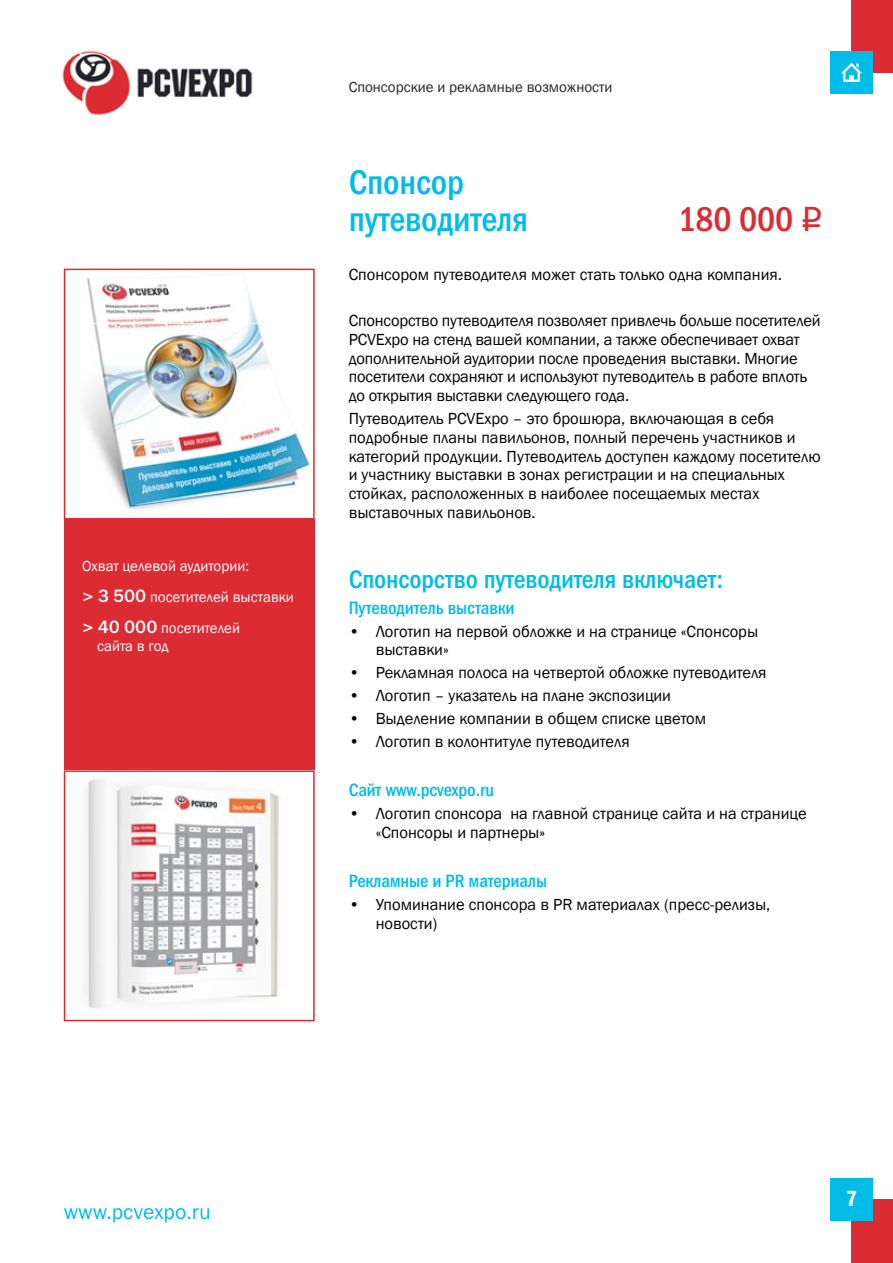
<style>
.page{position:relative;width:893px;height:1263px;background:#fff}
.page>*{position:absolute;margin:0;border:0;box-sizing:border-box;transform-origin:0 0}
.t1{font:34.5px/37.5px "Franklin Gothic Medi Cond C";letter-spacing:-.005em;color:#00bce7}
.t2{font:34.5px "Franklin Gothic Medi Cond C";letter-spacing:-.005em;color:#dc2b32}
.t3{font:25.5px "Franklin Gothic Medi Cond C";letter-spacing:-.005em;color:#00bce7}
.t4{font:600 condensed 22.5px "Franklin Gothic";color:#fff}
.t5{font:21px "Franklin Gothic Book C";color:#00bce7}
.t6{font:18px "Franklin Gothic Medi Cond C";letter-spacing:-.005em;color:#00bce7}
.t7{font:16.5px/18.8px "Franklin Gothic";color:#000}
.t8{font:15px/30.8px "Franklin Gothic";color:#fff}
.t9{font:15px "Franklin Gothic";color:#25242a}
.s1{font-family:"Franklin Gothic Medium C";font-size:18px}
.s2{font-family:"ALS Rubl"}
</style>
<div class="page">
<img style="left:62px;top:50px;width:191px;height:65px">
<div style="left:851px;top:0;width:42px;height:72px;background:#dc2b32"></div>
<div style="left:830px;top:51px;width:43px;height:43px;background:#00bce7"></div>
<div style="left:851px;top:1199px;width:42px;height:64px;background:#dc2b32"></div>
<div style="left:830px;top:1178px;width:43px;height:42px;background:#00bce7"></div>
<svg style="left:841px;top:63px;width:21px;height:19px"></svg>
<img style="left:63px;top:770px;width:243px;height:252px">
<img style="left:63px;top:268px;width:252px;height:252px">
<div style="left:64px;top:519px;width:251px;height:251px;background:#dc2b32"></div>
<hr style="left:82px;top:323px;width:214px;height:1px;background:#fff">
<div style="left:64px;top:269px;width:251px;height:250px;border:2px solid #dc2b32"></div>
<div style="left:64px;top:770px;width:251px;height:251px;border:2px solid #dc2b32"></div>
<p class="t8" style="left:82px;top:551px;width:213px">Охват целевой аудитории:<br><span class="s1">&gt; 3 500</span> посетителей выставки <span class="s1">&gt; 40 000</span> посетителей</p>
<p class="t8" style="left:97px;top:631px;width:73px">сайта в год</p>
<p class="t9" style="left:349px;top:78px;width:265px">Спонсорские и рекламные возможности</p>
<h1 class="t1" style="left:349px;top:163px;width:181px">Спонсор путеводителя</h1>
<h1 class="t2" style="left:678px;top:200px;width:146px">180 000 <span class="s2">q</span></h1>
<p class="t7" style="left:349px;top:266px;width:435px">Спонсором путеводителя может стать только одна компания.</p>
<p class="t7" style="left:349px;top:312px;width:473px">Спонсорство путеводителя позволяет привлечь больше посетителей PCVExpo на стенд вашей компании, а также обеспечивает охват дополнительной аудитории после проведения выставки. Многие посетители сохраняют и используют путеводитель в работе вплоть до открытия выставки следующего года.</p>
<p class="t7" style="left:349px;top:410px;width:473px">Путеводитель PCVExpo – это брошюра, включающая в себя подробные планы павильонов, полный перечень участников и категорий продукции. Путеводитель доступен каждому посетителю и участнику выставки в зонах регистрации и на специальных стойках, расположенных в наиболее посещаемых местах выставочных павильонов.</p>
<h2 class="t3" style="left:349px;top:565px;width:376px">Спонсорство путеводителя включает:</h2>
<p class="t6" style="left:349px;top:597px;width:167px">Путеводитель выставки</p>
<p class="t7" style="left:376px;top:622px;width:384px;text-indent:-27px">• Логотип на первой обложке и на странице «Спонсоры выставки»</p>
<p class="t7" style="left:349px;top:664px;width:419px">• Рекламная полоса на четвертой обложке путеводителя</p>
<p class="t7" style="left:349px;top:687px;width:324px">• Логотип – указатель на плане экспозиции</p>
<p class="t7" style="left:349px;top:710px;width:359px">• Выделение компании в общем списке цветом</p>
<p class="t7" style="left:349px;top:733px;width:282px">• Логотип в колонтитуле путеводителя</p>
<p class="t6" style="left:349px;top:780px;width:147px">Сайт www.pcvexpo.ru</p>
<p class="t7" style="left:376px;top:805px;width:432px;text-indent:-27px">• Логотип спонсора на главной странице сайта и на странице «Спонсоры и партнеры»</p>
<p class="t6" style="left:349px;top:871px;width:200px">Рекламные и PR материалы</p>
<p class="t7" style="left:376px;top:895px;width:396px;text-indent:-27px">• Упоминание спонсора в PR материалах (пресс-релизы, новости)</p>
<p class="t5" style="left:64px;top:1200px;width:148px">www.pcvexpo.ru</p>
<h3 class="t4" style="left:846px;top:1184px;width:13px">7</h3>
</div>
